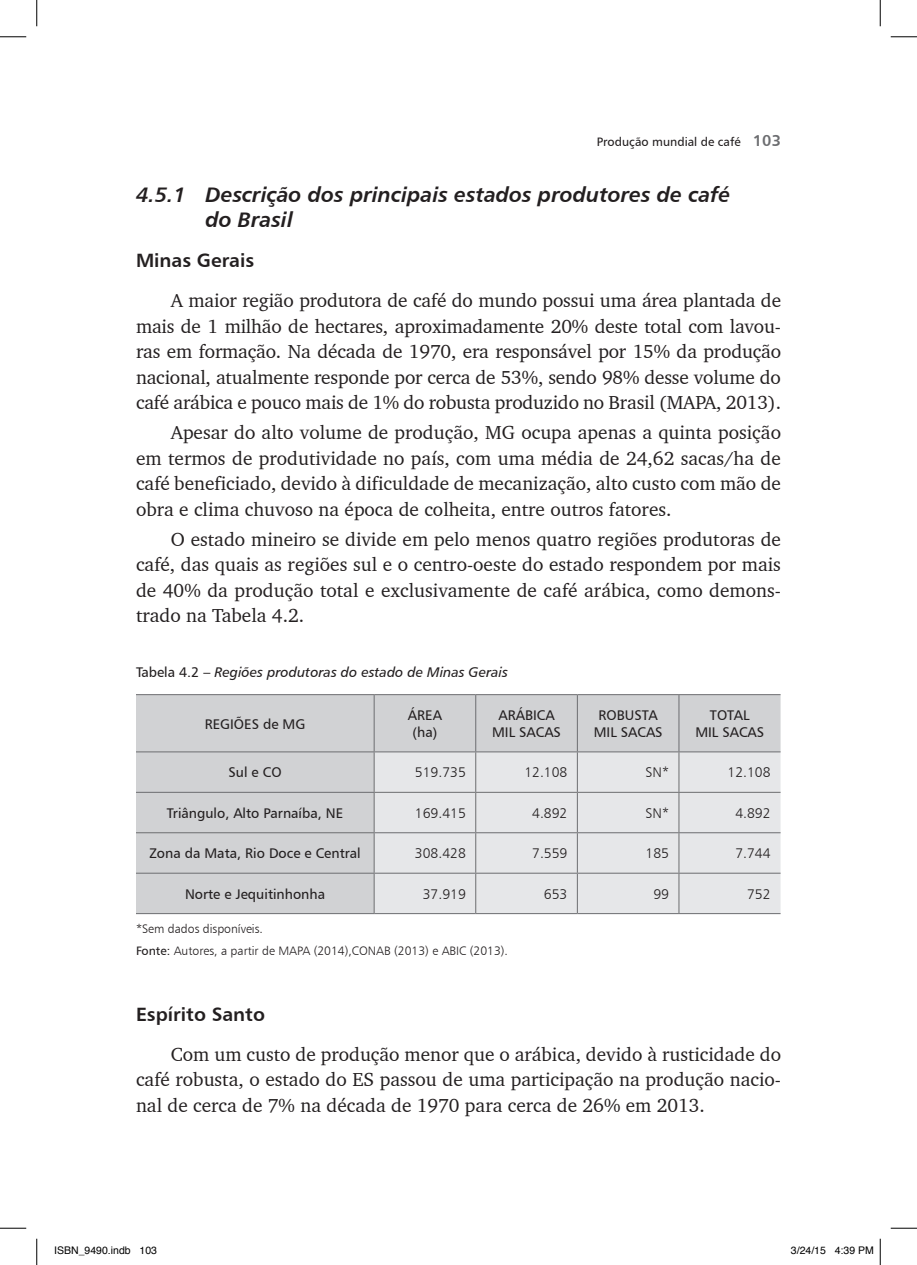
<style>
.page{position:relative;width:917px;height:1265px;background:#fff}
.page>*{position:absolute;margin:0;border:0;box-sizing:border-box;transform-origin:0 0}
.t1{font:21px/25.2px "Humanist 777 BT Bold Italic B";color:#231f20}
.t2{font:19.25px/25.4px "Charter BT";color:#231f20;text-align:justify}
.t3{font:19.25px "Humanist 777 BT Bold B";color:#231f20}
.t4{font:14px/16.8px "Humanist 777 BT Roman B";color:#231f20;text-align:center}
.t5{font:14px "Humanist 777 BT Light B";color:#231f20}
.t6{font:14px "Humanist 777 BT Italic B";color:#231f20}
.t7{font:12.25px/22.8px "Humanist 777 BT Light B";color:#231f20}
.t8{font:12.25px "Humanist 777 BT Roman B";color:#231f20}
.t9{font:10.5px "Helvetica";color:#000}
.s1{font-family:"Humanist 777 BT Bold B";font-size:15.75px;color:#6c6d70}
.s2{font-family:"Humanist 777 BT Roman B"}
</style>
<div class="page">
<div style="left:136px;top:695px;width:644px;height:217px;background:#d1d2d4"></div>
<div style="left:375px;top:752px;width:405px;height:160px;background:#e6e7e9"></div>
<hr style="left:136px;top:694px;width:238px;height:1px;background:#6c6d70">
<hr style="left:374px;top:694px;width:102px;height:1px;background:#6c6d70">
<hr style="left:374px;top:695px;width:1px;height:56px;background:#6c6d70">
<hr style="left:476px;top:694px;width:101px;height:1px;background:#6c6d70">
<hr style="left:475px;top:695px;width:1px;height:56px;background:#6c6d70">
<hr style="left:577px;top:694px;width:102px;height:1px;background:#6c6d70">
<hr style="left:577px;top:695px;width:1px;height:56px;background:#6c6d70">
<hr style="left:679px;top:694px;width:101px;height:1px;background:#6c6d70">
<hr style="left:678px;top:695px;width:1px;height:56px;background:#6c6d70">
<hr style="left:136px;top:751px;width:238px;height:1px;background:#6c6d70">
<hr style="left:374px;top:751px;width:102px;height:1px;background:#6c6d70">
<hr style="left:374px;top:752px;width:1px;height:39px;background:#6c6d70">
<hr style="left:476px;top:751px;width:101px;height:1px;background:#6c6d70">
<hr style="left:475px;top:752px;width:1px;height:39px;background:#6c6d70">
<hr style="left:577px;top:751px;width:102px;height:1px;background:#6c6d70">
<hr style="left:577px;top:752px;width:1px;height:39px;background:#6c6d70">
<hr style="left:679px;top:751px;width:101px;height:1px;background:#6c6d70">
<hr style="left:678px;top:752px;width:1px;height:39px;background:#6c6d70">
<hr style="left:136px;top:791px;width:238px;height:1px;background:#6c6d70">
<hr style="left:374px;top:791px;width:102px;height:1px;background:#6c6d70">
<hr style="left:374px;top:792px;width:1px;height:40px;background:#6c6d70">
<hr style="left:476px;top:791px;width:101px;height:1px;background:#6c6d70">
<hr style="left:475px;top:792px;width:1px;height:40px;background:#6c6d70">
<hr style="left:577px;top:791px;width:102px;height:1px;background:#6c6d70">
<hr style="left:577px;top:792px;width:1px;height:40px;background:#6c6d70">
<hr style="left:679px;top:791px;width:101px;height:1px;background:#6c6d70">
<hr style="left:678px;top:792px;width:1px;height:40px;background:#6c6d70">
<hr style="left:136px;top:832px;width:238px;height:1px;background:#6c6d70">
<hr style="left:374px;top:832px;width:102px;height:1px;background:#6c6d70">
<hr style="left:374px;top:833px;width:1px;height:39px;background:#6c6d70">
<hr style="left:476px;top:832px;width:101px;height:1px;background:#6c6d70">
<hr style="left:475px;top:833px;width:1px;height:39px;background:#6c6d70">
<hr style="left:577px;top:832px;width:102px;height:1px;background:#6c6d70">
<hr style="left:577px;top:833px;width:1px;height:39px;background:#6c6d70">
<hr style="left:679px;top:832px;width:101px;height:1px;background:#6c6d70">
<hr style="left:678px;top:833px;width:1px;height:39px;background:#6c6d70">
<hr style="left:136px;top:872px;width:238px;height:1px;background:#6c6d70">
<hr style="left:374px;top:872px;width:102px;height:1px;background:#6c6d70">
<hr style="left:374px;top:873px;width:1px;height:39px;background:#6c6d70">
<hr style="left:476px;top:872px;width:101px;height:1px;background:#6c6d70">
<hr style="left:475px;top:873px;width:1px;height:39px;background:#6c6d70">
<hr style="left:577px;top:872px;width:102px;height:1px;background:#6c6d70">
<hr style="left:577px;top:873px;width:1px;height:39px;background:#6c6d70">
<hr style="left:679px;top:872px;width:101px;height:1px;background:#6c6d70">
<hr style="left:678px;top:873px;width:1px;height:39px;background:#6c6d70">
<hr style="left:136px;top:912px;width:238px;height:1px;background:#6c6d70">
<hr style="left:374px;top:912px;width:102px;height:1px;background:#6c6d70">
<hr style="left:476px;top:912px;width:101px;height:1px;background:#6c6d70">
<hr style="left:577px;top:912px;width:102px;height:1px;background:#6c6d70">
<hr style="left:679px;top:912px;width:101px;height:1px;background:#6c6d70">
<svg style="left:0;top:36px;width:26px;height:1px"></svg>
<svg style="left:891px;top:36px;width:26px;height:1px"></svg>
<svg style="left:0;top:1227px;width:26px;height:1px"></svg>
<svg style="left:891px;top:1227px;width:26px;height:1px"></svg>
<svg style="left:36px;top:0;width:1px;height:26px"></svg>
<svg style="left:36px;top:1238px;width:1px;height:26px"></svg>
<svg style="left:880px;top:0;width:1px;height:26px"></svg>
<svg style="left:880px;top:1238px;width:1px;height:26px"></svg>
<p class="t8" style="left:597px;top:134px;width:186px">Produção mundial de café <span class="s1">103</span></p>
<p class="t1" style="left:205px;top:181px;width:526px;text-indent:-69px">4.5.1 Descrição dos principais estados produtores de café do Brasil</p>
<p class="t3" style="left:136px;top:248px;width:120px">Minas Gerais</p>
<p class="t2" style="left:136px;top:288px;width:647px;text-indent:35px">A maior região produtora de café do mundo possui uma área plantada de mais de 1 milhão de hectares, aproximadamente 20% deste total com lavou&shy;ras em formação. Na década de 1970, era responsável por 15% da produção nacional, atualmente responde por cerca de 53%, sendo 98% desse volume do café arábica e pouco mais de 1% do robusta produzido no Brasil (MAPA, 2013).</p>
<p class="t2" style="left:136px;top:419px;width:646px;text-indent:35px">Apesar do alto volume de produção, MG ocupa apenas a quinta posição em termos de produtividade no país, com uma média de 24,62 sacas/ha de café beneficiado, devido à dificuldade de mecanização, alto custo com mão de obra e clima chuvoso na época de colheita, entre outros fatores.</p>
<p class="t2" style="left:136px;top:526px;width:646px;text-indent:35px">O estado mineiro se divide em pelo menos quatro regiões produtoras de café, das quais as regiões sul e o centro-oeste do estado respondem por mais de 40% da produção total e exclusivamente de café arábica, como demons&shy;trado na Tabela 4.2.</p>
<p class="t6" style="left:136px;top:663px;width:373px"><span class="s2">Tabela 4.2 –</span> Regiões produtoras do estado de Minas Gerais</p>
<p class="t4" style="left:205px;top:715px;width:102px">REGIÕES de MG</p>
<p class="t4" style="left:408px;top:706px;width:35px">ÁREA (ha)</p>
<p class="t4" style="left:492px;top:706px;width:70px">ARÁBICA<br>MIL SACAS</p>
<p class="t4" style="left:594px;top:706px;width:70px">ROBUSTA<br>MIL SACAS</p>
<p class="t4" style="left:695px;top:706px;width:70px">TOTAL<br>MIL SACAS</p>
<p class="t4" style="left:229px;top:763px;width:55px">Sul e CO</p>
<p class="t5" style="left:415px;top:763px;width:52px">519.735</p>
<p class="t5" style="left:524px;top:763px;width:45px">12.108</p>
<p class="t5" style="left:645px;top:763px;width:25px">SN*</p>
<p class="t5" style="left:727px;top:763px;width:45px">12.108</p>
<p class="t4" style="left:167px;top:804px;width:178px">Triângulo, Alto Parnaíba, NE</p>
<p class="t5" style="left:415px;top:804px;width:52px">169.415</p>
<p class="t5" style="left:532px;top:804px;width:37px">4.892</p>
<p class="t5" style="left:645px;top:804px;width:25px">SN*</p>
<p class="t5" style="left:735px;top:804px;width:37px">4.892</p>
<p class="t4" style="left:149px;top:844px;width:213px">Zona da Mata, Rio Doce e Central</p>
<p class="t5" style="left:415px;top:844px;width:52px">308.428</p>
<p class="t5" style="left:532px;top:844px;width:37px">7.559</p>
<p class="t5" style="left:645px;top:844px;width:25px">185</p>
<p class="t5" style="left:735px;top:844px;width:37px">7.744</p>
<p class="t4" style="left:185px;top:885px;width:142px">Norte e Jequitinhonha</p>
<p class="t5" style="left:423px;top:885px;width:45px">37.919</p>
<p class="t5" style="left:544px;top:885px;width:25px">653</p>
<p class="t5" style="left:653px;top:885px;width:17px">99</p>
<p class="t5" style="left:747px;top:885px;width:25px">752</p>
<p class="t7" style="left:136px;top:916px;width:374px">*Sem dados disponíveis.<br><span class="s2">Fonte:</span> Autores, a partir de MAPA (2014),CONAB (2013) e ABIC (2013).</p>
<p class="t3" style="left:136px;top:1001px;width:130px">Espírito Santo</p>
<p class="t2" style="left:136px;top:1040px;width:646px;text-indent:35px">Com um custo de produção menor que o arábica, devido à rusticidade do café robusta, o estado do ES passou de uma participação na produção nacio&shy;nal de cerca de 7% na década de 1970 para cerca de 26% em 2013.</p>
<p class="t9" style="left:54px;top:1242px;width:104px">ISBN_9490.indb 103</p>
<p class="t9" style="left:791px;top:1242px;width:84px">3/24/15 4:39 PM</p>
</div>
